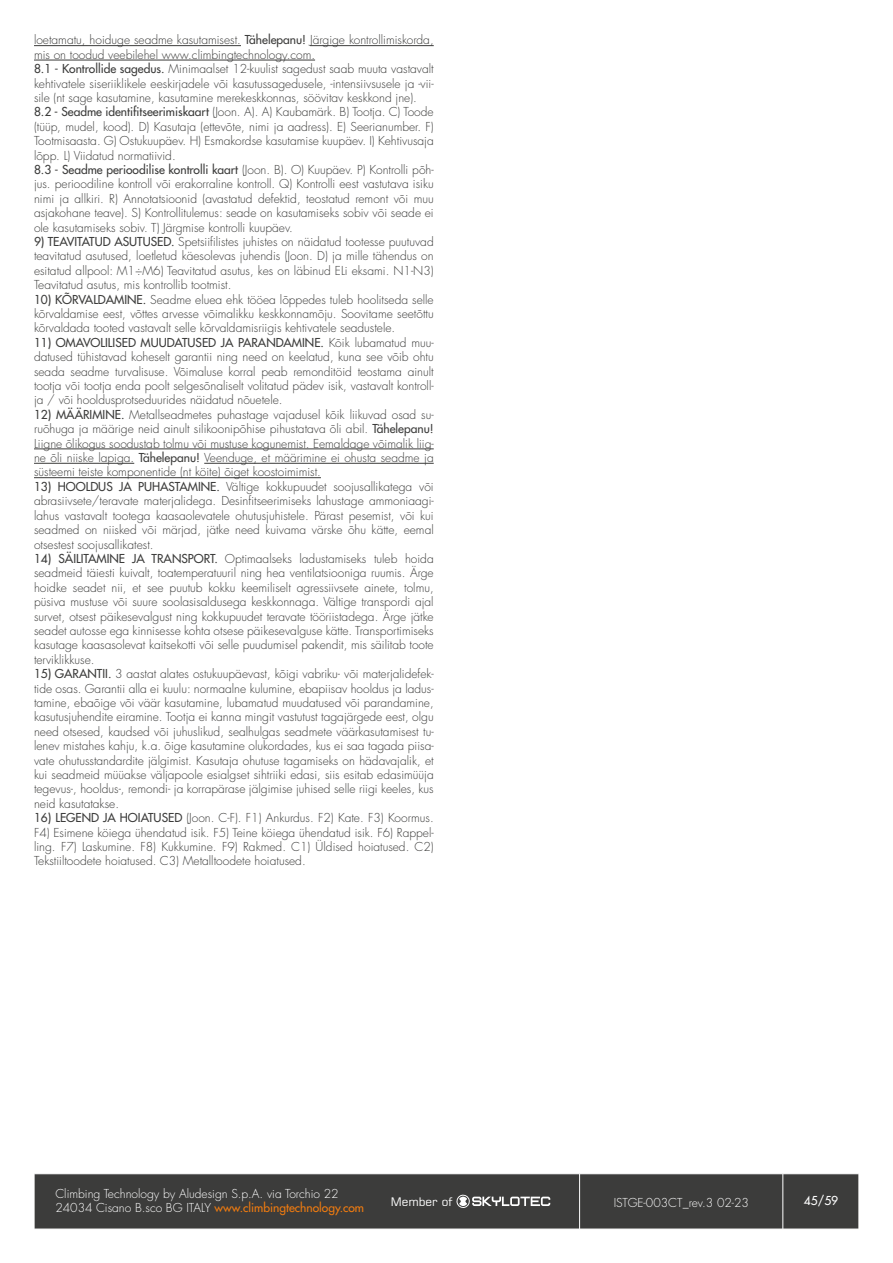
<style>
.page{position:relative;width:893px;height:1263px;background:#fff}
.page>*{position:absolute;margin:0;border:0;box-sizing:border-box;transform-origin:0 0}
.t1{font:300 12px/14.4px "Futura LTW1 G";color:#3c3c3b;text-align:justify}
.t2{font:300 12px/14.4px "Futura LTW1 G";color:#fff}
.t3{font:500 12px "Futura LTW1 G";color:#fff}
.t4{font:11.7px "Square 721 BT";color:#fff}
.s1{font-weight:500}
.s2{font-weight:500;color:#ef7b10}
</style>
<div class="page">
<div style="left:35px;top:1174px;width:824px;height:55px;background:#3c3c3b"></div>
<hr style="left:579px;top:1174px;width:1px;height:55px;background:#fff">
<hr style="left:782px;top:1174px;width:1px;height:55px;background:#fff">
<svg style="left:456px;top:1194px;width:94px;height:15px"></svg>
<hr style="left:34px;top:45px;width:207px;height:1px;background:#3c3c3b">
<hr style="left:310px;top:45px;width:124px;height:1px;background:#3c3c3b">
<hr style="left:34px;top:60px;width:281px;height:1px;background:#3c3c3b">
<hr style="left:34px;top:449px;width:400px;height:1px;background:#3c3c3b">
<hr style="left:34px;top:463px;width:100px;height:1px;background:#3c3c3b">
<hr style="left:204px;top:463px;width:230px;height:1px;background:#3c3c3b">
<hr style="left:34px;top:477px;width:287px;height:1px;background:#3c3c3b">
<p class="t1" style="left:34px;top:32px;width:401px;text-align:left">loetamatu, hoiduge seadme kasutamisest. <span class="s1">Tähelepanu!</span> Järgige kontrollimiskorda, mis on toodud veebilehel www.climbingtechnology.com.<br><span class="s1">8.1 - Kontrollide sagedus.</span> Minimaalset 12-kuulist sagedust saab muuta vastavalt kehtivatele siseriiklikele eeskirjadele või kasutussagedusele, -intensiivsusele ja -vii&shy;sile (nt sage kasutamine, kasutamine merekeskkonnas, söövitav keskkond jne).<br><span class="s1">8.2 - Seadme identifitseerimiskaart</span> (Joon. A). A) Kaubamärk. B) Tootja. C) Toode (tüüp, mudel, kood). D) Kasutaja (ettevõte, nimi ja aadress). E) Seerianumber. F)<br>Tootmisaasta. G) Ostukuupäev. H) Esmakordse kasutamise kuupäev. I) Kehtivusaja lõpp. L) Viidatud normatiivid.<br><span class="s1">8.3 - Seadme perioodilise kontrolli kaart</span> (Joon. B). O) Kuupäev. P) Kontrolli põh&shy;jus. perioodiline kontroll või erakorraline kontroll. Q) Kontrolli eest vastutava isiku nimi ja allkiri. R) Annotatsioonid (avastatud defektid, teostatud remont või muu asjakohane teave). S) Kontrollitulemus: seade on kasutamiseks sobiv või seade ei ole kasutamiseks sobiv. T) Järgmise kontrolli kuupäev.</p>
<p class="t1" style="left:34px;top:234px;width:401px"><span class="s1">9) TEAVITATUD ASUTUSED.</span> Spetsiifilistes juhistes on näidatud tootesse puutuvad teavitatud asutused, loetletud käesolevas juhendis (Joon. D) ja mille tähendus on esitatud allpool: M1÷M6) Teavitatud asutus, kes on läbinud ELi eksami. N1-N3)<br>Teavitatud asutus, mis kontrollib tootmist.</p>
<p class="t1" style="left:34px;top:291px;width:401px"><span class="s1">10) KÕRVALDAMINE.</span> Seadme eluea ehk tööea lõppedes tuleb hoolitseda selle kõrvaldamise eest, võttes arvesse võimalikku keskkonnamõju. Soovitame seetõttu kõrvaldada tooted vastavalt selle kõrvaldamisriigis kehtivatele seadustele.</p>
<p class="t1" style="left:34px;top:334px;width:401px"><span class="s1">11) OMAVOLILISED MUUDATUSED JA PARANDAMINE.</span> Kõik lubamatud muu&shy;datused tühistavad koheselt garantii ning need on keelatud, kuna see võib ohtu seada seadme turvalisuse. Võimaluse korral peab remonditöid teostama ainult tootja või tootja enda poolt selgesõnaliselt volitatud pädev isik, vastavalt kontroll&shy;ja / või hooldusprotseduurides näidatud nõuetele.</p>
<p class="t1" style="left:34px;top:406px;width:401px"><span class="s1">12) MÄÄRIMINE.</span> Metallseadmetes puhastage vajadusel kõik liikuvad osad su&shy;ruõhuga ja määrige neid ainult silikoonipõhise pihustatava õli abil. <span class="s1">Tähelepanu!<br></span>Liigne õlikogus soodustab tolmu või mustuse kogunemist. Eemaldage võimalik liig&shy;ne õli niiske lapiga. <span class="s1">Tähelepanu!</span> Veenduge, et määrimine ei ohusta seadme ja süsteemi teiste komponentide (nt köite) õiget koostoimimist.</p>
<p class="t1" style="left:34px;top:478px;width:401px"><span class="s1">13) HOOLDUS JA PUHASTAMINE.</span> Vältige kokkupuudet soojusallikatega või abrasiivsete/teravate materjalidega. Desinfitseerimiseks lahustage ammoniaagi&shy;lahus vastavalt tootega kaasaolevatele ohutusjuhistele. Pärast pesemist, või kui seadmed on niisked või märjad, jätke need kuivama värske õhu kätte, eemal otsestest soojusallikatest.</p>
<p class="t1" style="left:34px;top:550px;width:401px"><span class="s1">14) SÄILITAMINE JA TRANSPORT.</span> Optimaalseks ladustamiseks tuleb hoida seadmeid täiesti kuivalt, toatemperatuuril ning hea ventilatsiooniga ruumis. Ärge hoidke seadet nii, et see puutub kokku keemiliselt agressiivsete ainete, tolmu, püsiva mustuse või suure soolasisaldusega keskkonnaga. Vältige transpordi ajal survet, otsest päikesevalgust ning kokkupuudet teravate tööriistadega. Ärge jätke seadet autosse ega kinnisesse kohta otsese päikesevalguse kätte. Transportimiseks kasutage kaasasolevat kaitsekotti või selle puudumisel pakendit, mis säilitab toote terviklikkuse.</p>
<p class="t1" style="left:34px;top:666px;width:401px"><span class="s1">15) GARANTII.</span> 3 aastat alates ostukuupäevast, kõigi vabriku- või materjalidefek&shy;tide osas. Garantii alla ei kuulu: normaalne kulumine, ebapiisav hooldus ja ladus&shy;tamine, ebaõige või väär kasutamine, lubamatud muudatused või parandamine, kasutusjuhendite eiramine. Tootja ei kanna mingit vastutust tagajärgede eest, olgu need otsesed, kaudsed või juhuslikud, sealhulgas seadmete väärkasutamisest tu&shy;lenev mistahes kahju, k.a. õige kasutamine olukordades, kus ei saa tagada piisa&shy;vate ohutusstandardite jälgimist. Kasutaja ohutuse tagamiseks on hädavajalik, et kui seadmeid müüakse väljapoole esialgset sihtriiki edasi, siis esitab edasimüüja tegevus-, hooldus-, remondi- ja korrapärase jälgimise juhised selle riigi keeles, kus neid kasutatakse.</p>
<p class="t1" style="left:34px;top:810px;width:401px"><span class="s1">16) LEGEND JA HOIATUSED</span> (Joon. C-F). F1) Ankurdus. F2) Kate. F3) Koormus.<br>F4) Esimene köiega ühendatud isik. F5) Teine köiega ühendatud isik. F6) Rappel&shy;ling. F7) Laskumine. F8) Kukkumine. F9) Rakmed. C1) Üldised hoiatused. C2)<br>Tekstiiltoodete hoiatused. C3) Metalltoodete hoiatused.</p>
<p class="t2" style="left:55px;top:1185px;width:310px">Climbing Technology by Aludesign S.p.A. via Torchio 22<br>24034 Cisano B.sco BG ITALY <span class="s2">www.climbingtechnology.com</span></p>
<p class="t4" style="left:391px;top:1194px;width:63px">Member of</p>
<p class="t2" style="left:614px;top:1194px;width:137px">ISTGE-003CT_rev.3 02-23</p>
<p class="t3" style="left:804px;top:1191px;width:36px">45/59</p>
</div>
